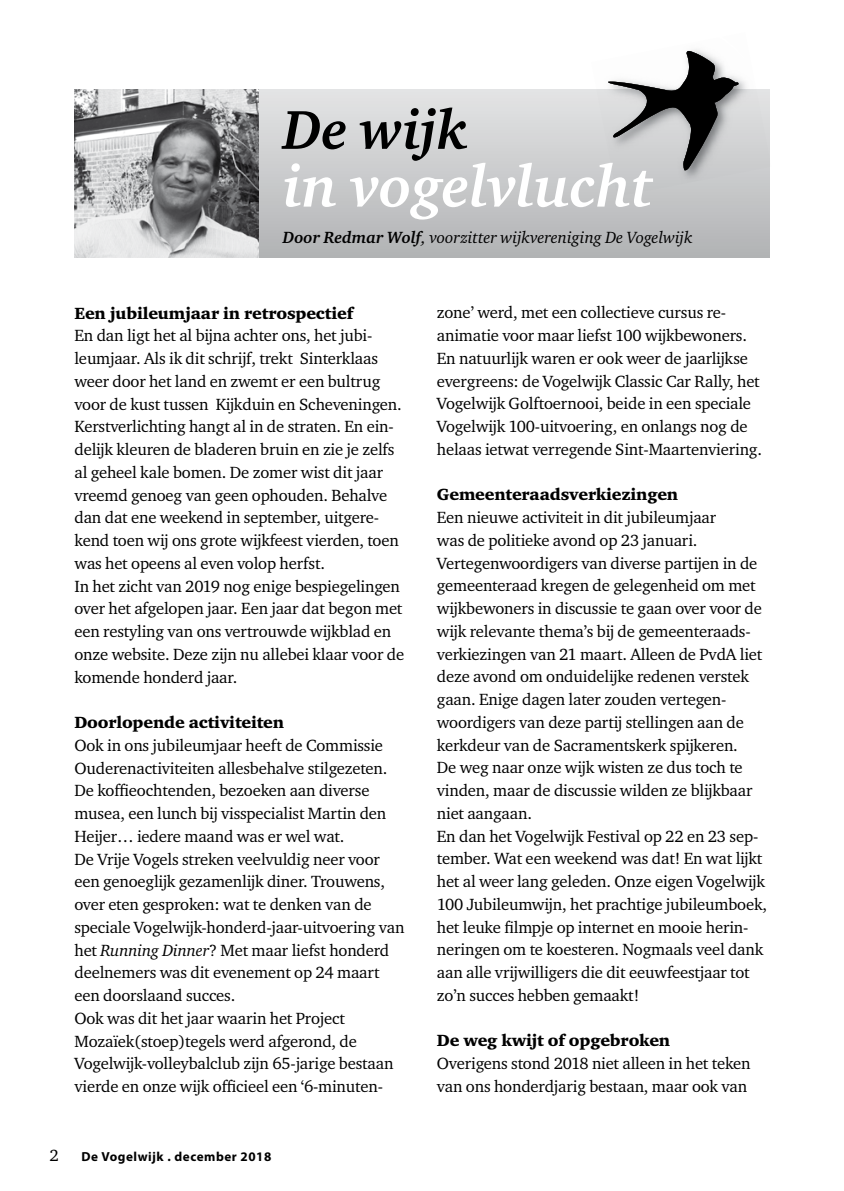
<style>
.page{position:relative;width:844px;height:1191px;background:#fff}
.page>*{position:absolute;margin:0;border:0;box-sizing:border-box;transform-origin:0 0}
.t1{font:italic 700 59.5px "Charter ITC";color:#fff}
.t2{font:italic 700 56px "Charter ITC";color:#000}
.t3{font:16.62px/22.8px "Charter ITC";letter-spacing:-.01em;color:#000}
.t4{font:16.62px "Charter ITC Blac";letter-spacing:-.01em;color:#000}
.t5{font:italic 16.62px "Charter ITC";color:#000}
.t6{font:700 13.12px "Myriad Pro";letter-spacing:.04em;color:#000}
.s1{font-weight:700}
.s2{font-style:italic}
</style>
<div class="page">
<div style="left:74px;top:89px;width:695px;height:169px;background:linear-gradient(to bottom,#e3e4e5,#b1b2b4)"></div>
<img style="left:74px;top:89px;width:184px;height:169px">
<img style="left:591px;top:49px;width:179px;height:147px">
<svg style="left:608px;top:50px;width:131px;height:122px"></svg>
<h2 class="t2" style="left:283px;top:95px;width:186px">De wijk</h2>
<h1 class="t1" style="left:283px;top:149px;width:371px">in vogelvlucht</h1>
<p class="t5" style="left:283px;top:227px;width:411px"><span class="s1">Door Redmar Wolf</span>, voorzitter wijkvereniging De Vogelwijk</p>
<p class="t4" style="left:74px;top:303px;width:280px">Een jubileumjaar in retrospectief</p>
<p class="t3" style="left:74px;top:324px;width:331px">En dan ligt het al bijna achter ons, het jubi&shy;leumjaar. Als ik dit schrijf, trekt Sinterklaas weer door het land en zwemt er een bultrug voor de kust tussen Kijkduin en Scheveningen.<br>Kerstverlichting hangt al in de straten. En ein&shy;delijk kleuren de bladeren bruin en zie je zelfs al geheel kale bomen. De zomer wist dit jaar vreemd genoeg van geen ophouden. Behalve dan dat ene weekend in september, uitgere&shy;kend toen wij ons grote wijkfeest vierden, toen was het opeens al even volop herfst.<br>In het zicht van 2019 nog enige bespiegelingen over het afgelopen jaar. Een jaar dat begon met een restyling van ons vertrouwde wijkblad en onze website. Deze zijn nu allebei klaar voor de komende honderd jaar.</p>
<p class="t4" style="left:74px;top:712px;width:211px">Doorlopende activiteiten</p>
<p class="t3" style="left:74px;top:733px;width:331px">Ook in ons jubileumjaar heeft de Commissie Ouderenactiviteiten allesbehalve stilgezeten.<br>De koffieochtenden, bezoeken aan diverse musea, een lunch bij visspecialist Martin den Heijer… iedere maand was er wel wat.<br>De Vrije Vogels streken veelvuldig neer voor een genoeglijk gezamenlijk diner. Trouwens, over eten gesproken: wat te denken van de speciale Vogelwijk-honderd-jaar-uitvoering van het <span class="s2">Running Dinner</span>? Met maar liefst honderd deelnemers was dit evenement op 24 maart een doorslaand succes.<br>Ook was dit het jaar waarin het Project Mozaïek(stoep)tegels werd afgerond, de Vogelwijk-volleybalclub zijn 65-jarige bestaan vierde en onze wijk officieel een ‘6-minuten-</p>
<p class="t3" style="left:50px;top:1143px;width:11px">2</p>
<p class="t6" style="left:82px;top:1147px;width:191px">De Vogelwijk . december 2018</p>
<p class="t3" style="left:437px;top:301px;width:326px">zone’ werd, met een collectieve cursus re&shy;animatie voor maar liefst 100 wijkbewoners.<br>En natuurlijk waren er ook weer de jaarlijkse evergreens: de Vogelwijk Classic Car Rally, het Vogelwijk Golftoernooi, beide in een speciale Vogelwijk 100-uitvoering, en onlangs nog de helaas ietwat verregende Sint-Maartenviering.</p>
<p class="t4" style="left:437px;top:484px;width:243px">Gemeenteraadsverkiezingen</p>
<p class="t3" style="left:437px;top:506px;width:332px">Een nieuwe activiteit in dit jubileumjaar<br>was de politieke avond op 23 januari.<br>Vertegenwoordigers van diverse partijen in de gemeenteraad kregen de gelegenheid om met wijkbewoners in discussie te gaan over voor de wijk relevante thema’s bij de gemeenteraads&shy;verkiezingen van 21 maart. Alleen de PvdA liet deze avond om onduidelijke redenen verstek gaan. Enige dagen later zouden vertegen&shy;woordigers van deze partij stellingen aan de kerkdeur van de Sacramentskerk spijkeren.<br>De weg naar onze wijk wisten ze dus toch te vinden, maar de discussie wilden ze blijkbaar niet aangaan.<br>En dan het Vogelwijk Festival op 22 en 23 sep&shy;tember. Wat een weekend was dat! En wat lijkt het al weer lang geleden. Onze eigen Vogelwijk 100 Jubileumwijn, het prachtige jubileumboek, het leuke filmpje op internet en mooie herin&shy;neringen om te koesteren. Nogmaals veel dank aan alle vrijwilligers die dit eeuwfeestjaar tot zo’n succes hebben gemaakt!</p>
<p class="t4" style="left:437px;top:1030px;width:235px">De weg kwijt of opgebroken</p>
<p class="t3" style="left:437px;top:1051px;width:315px">Overigens stond 2018 niet alleen in het teken van ons honderdjarig bestaan, maar ook van</p>
</div>
